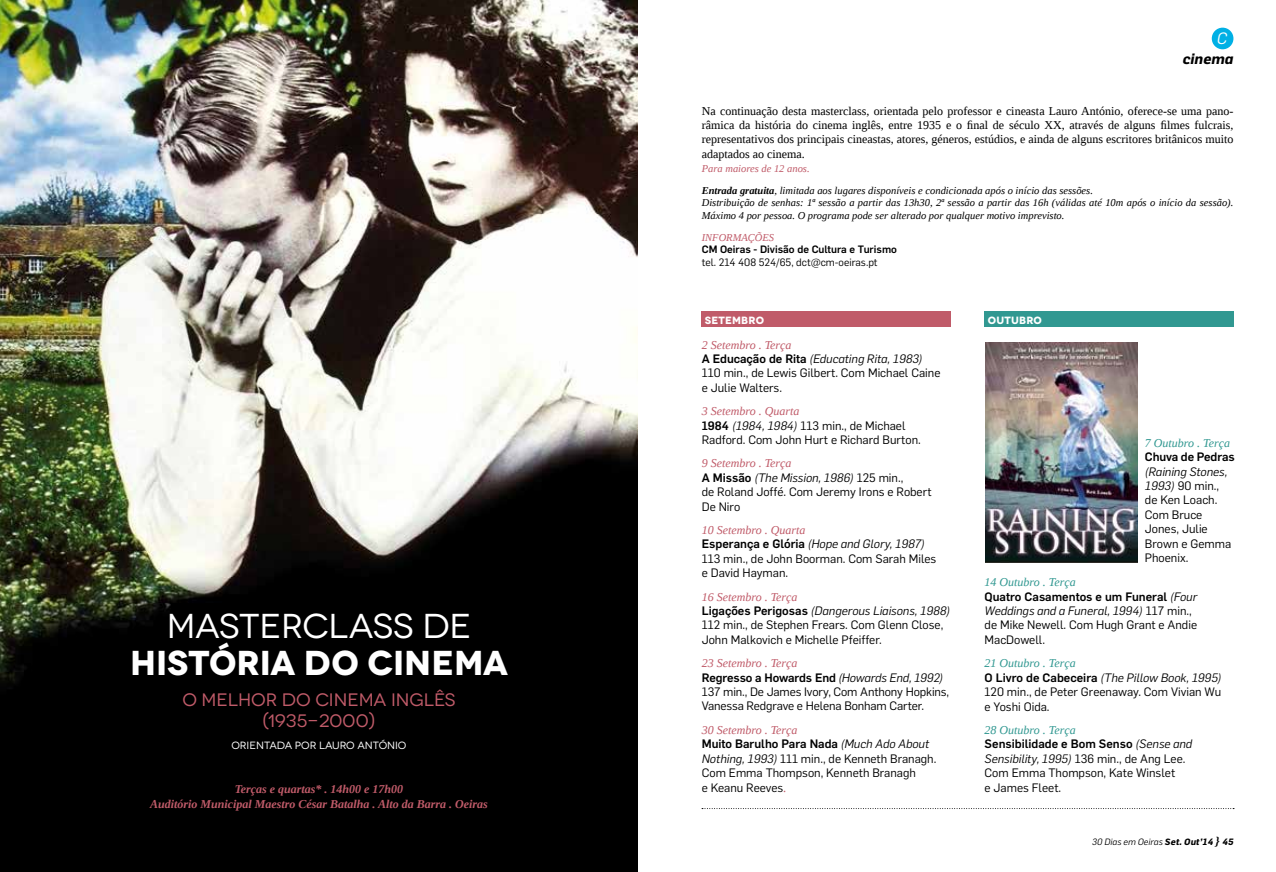
<style>
.page{position:relative;width:1276px;height:872px;background:#fff}
.page>*{position:absolute;margin:0;border:0;box-sizing:border-box;transform-origin:0 0}
.t1{font:700 34.5px "Novecentowide";color:#fff}
.t2{font:34.5px "Novecentowide";letter-spacing:-.01em;color:#fff}
.t3{font:18px/21px "Novecentowide";color:#c05b69;text-align:center}
.t4{font:italic 16.05px "Flama";color:#fff}
.t5{font:italic 700 14.25px "Flama";letter-spacing:.01em;color:#000}
.t6{font:12px/14.4px "Flama";color:#000}
.t7{font:12px/14.4px "Liberation Serif";color:#000;text-align:justify}
.t8{font:italic 12px "Liberation Serif";color:#c05b69}
.t9{font:italic 700 12px/15px "Liberation Serif";color:#c05b69;text-align:center}
.t10{font:italic 12px "Liberation Serif";color:#319891}
.t11{font:500 12px "Flama";letter-spacing:-.01em;color:#000}
.t12{font:italic 10.5px/21.6px "Liberation Serif";color:#000}
.t13{font:500 10.5px "Flama";color:#000}
.t14{font:10.5px "Flama";color:#000}
.t15{font:10.5px "Novecentowide";letter-spacing:-.01em;color:#fff}
.t16{font:700 10.5px "Novecentowide";letter-spacing:.02em;color:#fff}
.t17{font:italic 10.5px "Liberation Serif";color:#c05b69}
.t18{font:italic 9px "Flama";letter-spacing:.005em;color:#000}
.s1{color:#c05b69}
.s2{font-weight:700}
.s3{font-weight:500}
.s4{font-style:italic}
.s5{font-family:"Liberation Serif";font-style:italic;color:#c05b69}
.s6{font-weight:700;font-size:8.85px}
.s7{font-family:"Liberation Serif";font-weight:700;font-size:12px}
</style>
<div class="page">
<div style="left:701px;top:312px;width:249px;height:15px;background:#c05b69"></div>
<img style="left:0;top:0;width:638px;height:872px">
<div style="left:1211px;top:28px;width:22px;height:21px;background:#00b0e5;border-radius:50%"></div>
<div style="left:984px;top:312px;width:249px;height:15px;background:#319891"></div>
<svg style="left:702px;top:808px;width:532px;height:1px"></svg>
<img style="left:985px;top:342px;width:152px;height:221px">
<h1 class="t2" style="left:167px;top:605px;width:306px">MASTERCLASS DE</h1>
<h1 class="t1" style="left:130px;top:641px;width:379px">HISTÓRIA DO CINEMA</h1>
<h2 class="t3" style="left:182px;top:689px;width:275px">O MELHOR DO CINEMA INGLÊS (1935-2000)</h2>
<p class="t15" style="left:231px;top:739px;width:176px">ORIENTADA POR LAURO ANTÓNIO</p>
<p class="t9" style="left:150px;top:781px;width:339px">Terças e quartas* . 14h00 e 17h00<br>Auditório Municipal Maestro César Batalha . Alto da Barra . Oeiras</p>
<h3 class="t4" style="left:1217px;top:28px;width:12px">C</h3>
<p class="t5" style="left:1182px;top:48px;width:52px">cinema</p>
<p class="t7" style="left:702px;top:103px;width:533px">Na continuação desta masterclass, orientada pelo professor e cineasta Lauro António, oferece-se uma pano&shy;râmica da história do cinema inglês, entre 1935 e o final de século XX, através de alguns filmes fulcrais, representativos dos principais cineastas, atores, géneros, estúdios, e ainda de alguns escritores britânicos muito adaptados ao cinema.</p>
<p class="t12" style="left:702px;top:158px;width:393px"><span class="s1">Para maiores de 12 anos.<br></span><span class="s2">Entrada gratuita</span>, limitada aos lugares disponíveis e condicionada após o início das sessões.</p>
<p class="t12" style="left:702px;top:197px;width:533px;line-height:12.6px">Distribuição de senhas: 1ª sessão a partir das 13h30, 2ª sessão a partir das 16h (válidas até 10m após o início da sessão).<br>Máximo 4 por pessoa. O programa pode ser alterado por qualquer motivo imprevisto.</p>
<p class="t17" style="left:702px;top:230px;width:74px">INFORMAÇÕES</p>
<p class="t13" style="left:702px;top:242px;width:197px">CM Oeiras - Divisão de Cultura e Turismo</p>
<p class="t14" style="left:702px;top:255px;width:177px">tel. 214 408 524/65, dct@cm-oeiras.pt</p>
<p class="t16" style="left:704px;top:313px;width:61px">SETEMBRO</p>
<p class="t16" style="left:988px;top:313px;width:56px">OUTUBRO</p>
<p class="t8" style="left:702px;top:337px;width:91px">2 Setembro . Terça</p>
<p class="t6" style="left:702px;top:351px;width:240px"><span class="s3">A Educação de Rita</span> <span class="s4">(Educating Rita, 1983)<br></span>110 min., de Lewis Gilbert. Com Michael Caine e Julie Walters.</p>
<p class="t8" style="left:702px;top:403px;width:99px">3 Setembro . Quarta</p>
<p class="t6" style="left:702px;top:417px;width:220px"><span class="s3">1984</span> <span class="s4">(1984, 1984)</span> 113 min., de Michael<br>Radford. Com John Hurt e Richard Burton.</p>
<p class="t8" style="left:702px;top:455px;width:91px">9 Setembro . Terça</p>
<p class="t6" style="left:702px;top:469px;width:231px"><span class="s3">A Missão</span> <span class="s4">(The Mission, 1986)</span> 125 min.,<br>de Roland Joffé. Com Jeremy Irons e Robert<br>De Niro</p>
<p class="t8" style="left:702px;top:522px;width:105px">10 Setembro . Quarta</p>
<p class="t6" style="left:702px;top:536px;width:236px"><span class="s3">Esperança e Glória</span> <span class="s4">(Hope and Glory, 1987)<br></span>113 min., de John Boorman. Com Sarah Miles e David Hayman.</p>
<p class="t8" style="left:702px;top:589px;width:97px">16 Setembro . Terça</p>
<p class="t6" style="left:702px;top:603px;width:250px"><span class="s3">Ligações Perigosas</span> <span class="s4">(Dangerous Liaisons, 1988)<br></span>112 min., de Stephen Frears. Com Glenn Close,<br>John Malkovich e Michelle Pfeiffer.</p>
<p class="t8" style="left:702px;top:655px;width:97px">23 Setembro . Terça</p>
<p class="t6" style="left:702px;top:669px;width:249px"><span class="s3">Regresso a Howards End</span> <span class="s4">(Howards End, 1992)<br></span>137 min., De James Ivory, Com Anthony Hopkins,<br>Vanessa Redgrave e Helena Bonham Carter.</p>
<p class="t8" style="left:702px;top:722px;width:97px">30 Setembro . Terça</p>
<p class="t6" style="left:702px;top:736px;width:236px"><span class="s3">Muito Barulho Para Nada</span> <span class="s4">(Much Ado About Nothing, 1993)</span> 111 min., de Kenneth Branagh.<br>Com Emma Thompson, Kenneth Branagh<br>e Keanu Reeves<span class="s5">.</span></p>
<p class="t10" style="left:1145px;top:435px;width:87px">7 Outubro . Terça</p>
<p class="t11" style="left:1145px;top:448px;width:91px">Chuva de Pedras</p>
<p class="t6" style="left:1145px;top:463px;width:88px"><span class="s4">(Raining Stones,<br>1993)</span> 90 min., de Ken Loach.<br>Com Bruce<br>Jones, Julie<br>Brown e Gemma<br>Phoenix.</p>
<p class="t10" style="left:984px;top:574px;width:93px">14 Outubro . Terça</p>
<p class="t6" style="left:984px;top:588px;width:214px"><span class="s3">Quatro Casamentos e um Funeral</span> <span class="s4">(Four<br>Weddings and a Funeral, 1994)</span> 117 min., de Mike Newell. Com Hugh Grant e Andie<br>MacDowell.</p>
<p class="t10" style="left:984px;top:655px;width:93px">21 Outubro . Terça</p>
<p class="t6" style="left:984px;top:669px;width:238px;text-align:justify"><span class="s3">O Livro de Cabeceira</span> <span class="s4">(The Pillow Book, 1995)<br></span>120 min., de Peter Greenaway. Com Vivian Wu e Yoshi Oida.</p>
<p class="t10" style="left:984px;top:722px;width:93px">28 Outubro . Terça</p>
<p class="t6" style="left:984px;top:736px;width:209px"><span class="s3">Sensibilidade e Bom Senso</span> <span class="s4">(Sense and<br>Sensibility, 1995)</span> 136 min., de Ang Lee.<br>Com Emma Thompson, Kate Winslet<br>e James Fleet.</p>
<p class="t18" style="left:1092px;top:836px;width:143px">30 Dias em Oeiras <span class="s6">Set. Out</span><span class="s2">’14</span> <span class="s7">}</span> <span class="s2">45</span></p>
</div>
